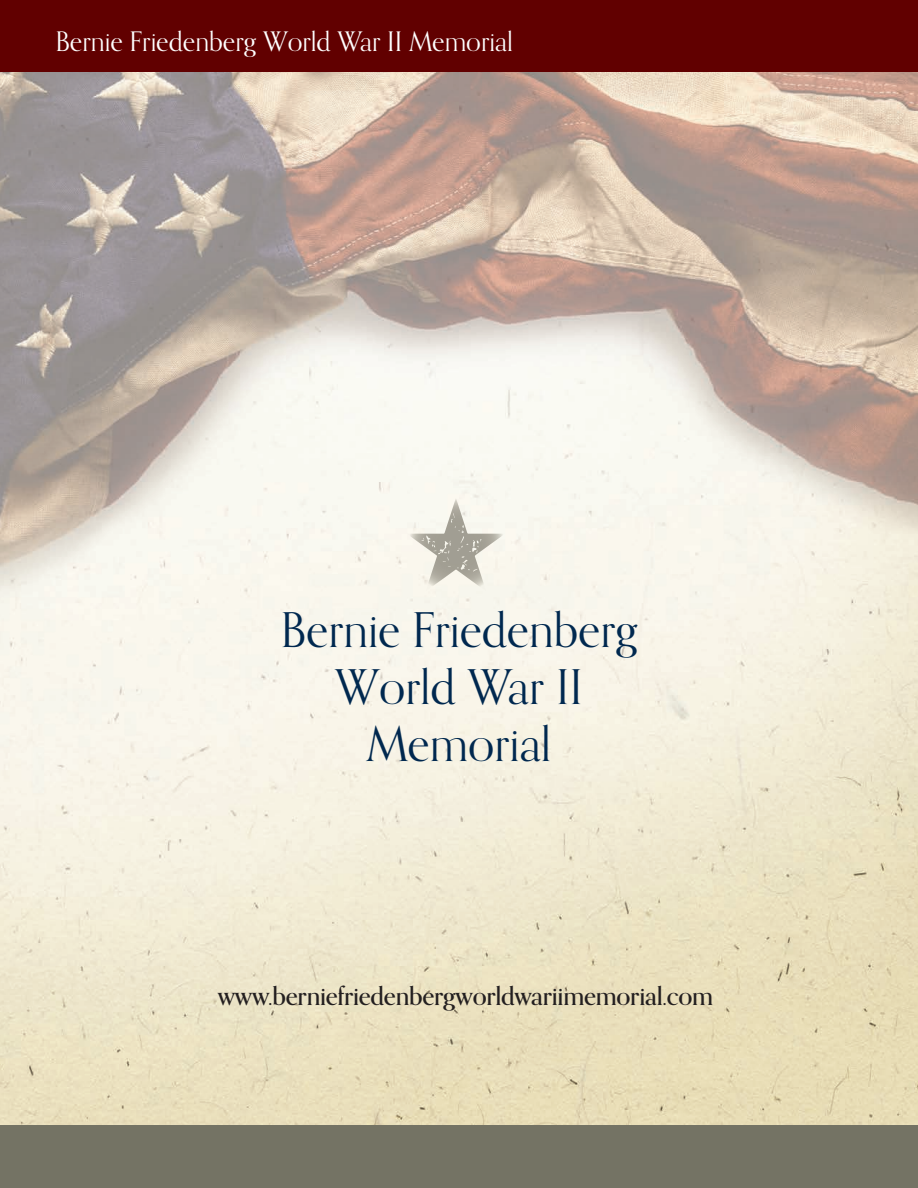
<style>
.page{position:relative;width:918px;height:1188px;background:#fff}
.page>*{position:absolute;margin:0;border:0;box-sizing:border-box;transform-origin:0 0}
.t1{font:48px/57px "Orpheus Pro";color:#00284f;text-align:center}
.t2{font:27px "Orpheus Pro";color:#fff}
.t3{font:500 25.5px "Orpheus Pro";letter-spacing:-.01em;color:#231f20}
</style>
<div class="page">
<img style="left:0;top:71px;width:918px;height:1054px">
<svg style="left:407px;top:498px;width:98px;height:93px"></svg>
<div style="left:0;top:0;width:918px;height:71px;background:#610000"></div>
<div style="left:0;top:1125px;width:918px;height:63px;background:#747364"></div>
<p class="t2" style="left:56px;top:25px;width:459px">Bernie Friedenberg World War II Memorial</p>
<h1 class="t1" style="left:281px;top:601px;width:358px">Bernie Friedenberg<br>World War II<br>Memorial</h1>
<p class="t3" style="left:218px;top:980px;width:497px">www.berniefriedenbergworldwariimemorial.com</p>
</div>
